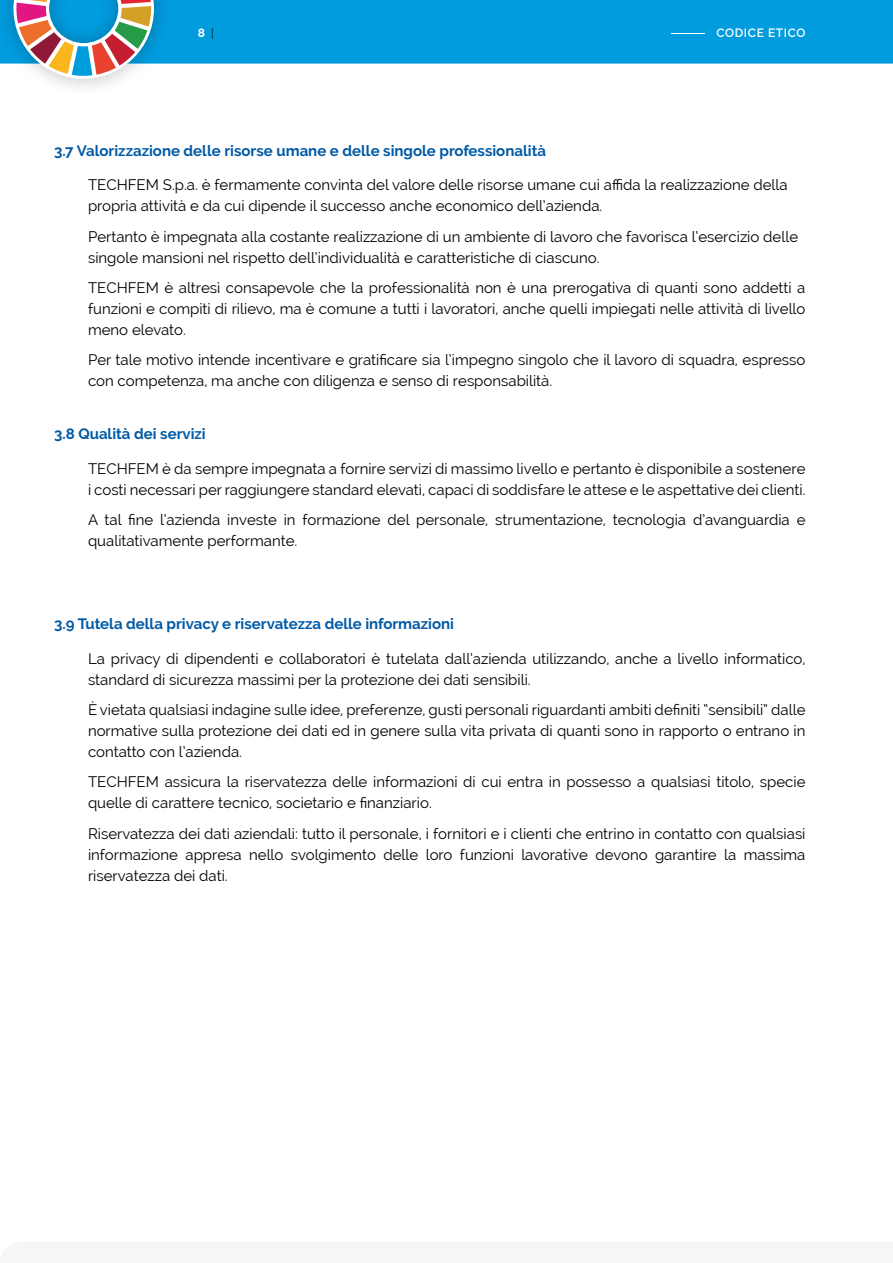
<style>
.page{position:relative;width:893px;height:1263px;background:#fff}
.page>*{position:absolute;margin:0;border:0;box-sizing:border-box;transform-origin:0 0}
.t1{font:15px/21px "Raleway";color:#000}
.t2{font:700 15px "Raleway";color:#005aa7}
.t3{font:600 12px "Raleway";letter-spacing:.05em;color:#fff}
.t4{font:700 12px "Raleway";color:#fff}
.s1{font-weight:300;color:#000}
.s2{font-weight:100}
</style>
<div class="page">
<div style="left:173px;top:0;width:720px;height:64px;background:#009cde"></div>
<div style="left:0;top:0;width:173px;height:97px;background:#000;opacity:.25"></div>
<svg style="left:13px;top:0;width:141px;height:79px"></svg>
<p class="t4" style="left:198px;top:26px;width:17px">8 <span class="s1">|</span></p>
<p class="t3" style="left:662px;top:26px;width:145px"><span class="s2">-</span>CODICE ETICO</p>
<p class="t2" style="left:54px;top:142px;width:493px">3.7 Valorizzazione delle risorse umane e delle singole professionalità</p>
<p class="t1" style="left:88px;top:174px;width:701px">TECHFEM S.p.a. è fermamente convinta del valore delle risorse umane cui affida la realizzazione della propria attività e da cui dipende il successo anche economico dell’azienda.</p>
<p class="t1" style="left:88px;top:226px;width:712px">Pertanto è impegnata alla costante realizzazione di un ambiente di lavoro che favorisca l’esercizio delle singole mansioni nel rispetto dell’individualità e caratteristiche di ciascuno.</p>
<p class="t1" style="left:88px;top:277px;width:719px;text-align:justify">TECHFEM è altresì consapevole che la professionalità non è una prerogativa di quanti sono addetti a funzioni e compiti di rilievo, ma è comune a tutti i lavoratori, anche quelli impiegati nelle attività di livello meno elevato.</p>
<p class="t1" style="left:88px;top:349px;width:719px">Per tale motivo intende incentivare e gratificare sia l’impegno singolo che il lavoro di squadra, espresso con competenza, ma anche con diligenza e senso di responsabilità.</p>
<p class="t2" style="left:54px;top:425px;width:153px">3.8 Qualità dei servizi</p>
<p class="t1" style="left:88px;top:458px;width:719px">TECHFEM è da sempre impegnata a fornire servizi di massimo livello e pertanto è disponibile a sostenere i costi necessari per raggiungere standard elevati, capaci di soddisfare le attese e le aspettative dei clienti.</p>
<p class="t1" style="left:88px;top:509px;width:719px">A tal fine l’azienda investe in formazione del personale, strumentazione, tecnologia d’avanguardia e qualitativamente performante.</p>
<p class="t2" style="left:54px;top:615px;width:402px">3.9 Tutela della privacy e riservatezza delle informazioni</p>
<p class="t1" style="left:88px;top:648px;width:719px">La privacy di dipendenti e collaboratori è tutelata dall’azienda utilizzando, anche a livello informatico, standard di sicurezza massimi per la protezione dei dati sensibili.</p>
<p class="t1" style="left:88px;top:699px;width:719px;text-align:justify">È vietata qualsiasi indagine sulle idee, preferenze, gusti personali riguardanti ambiti definiti “sensibili” dalle normative sulla protezione dei dati ed in genere sulla vita privata di quanti sono in rapporto o entrano in contatto con l’azienda.</p>
<p class="t1" style="left:88px;top:771px;width:719px">TECHFEM assicura la riservatezza delle informazioni di cui entra in possesso a qualsiasi titolo, specie quelle di carattere tecnico, societario e finanziario.</p>
<p class="t1" style="left:88px;top:823px;width:719px;text-align:justify">Riservatezza dei dati aziendali: tutto il personale, i fornitori e i clienti che entrino in contatto con qualsiasi informazione appresa nello svolgimento delle loro funzioni lavorative devono garantire la massima riservatezza dei dati.</p>
</div>
